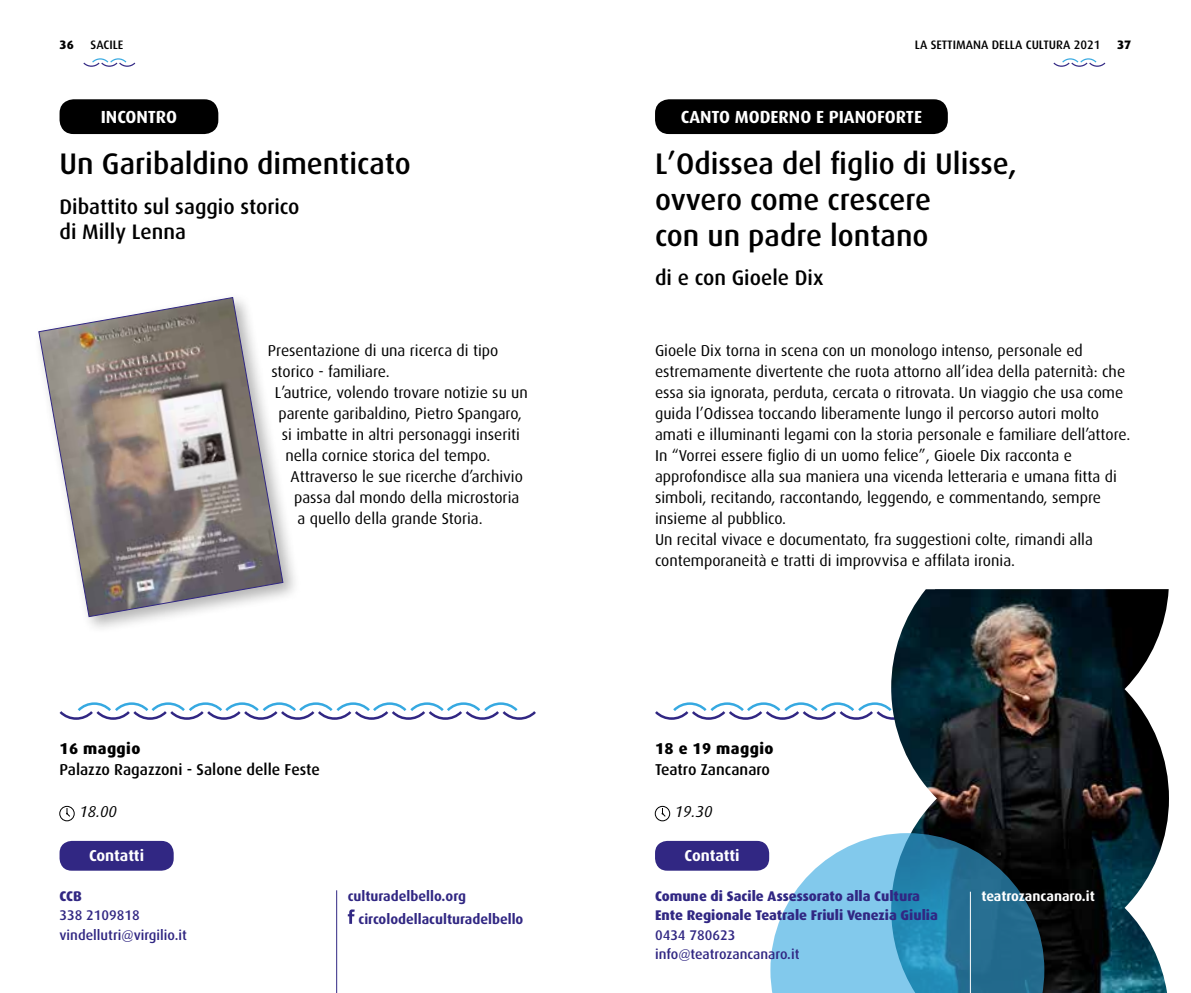
<style>
.page{position:relative;width:1191px;height:993px;background:#fff}
.page>*{position:absolute;margin:0;border:0;box-sizing:border-box;transform-origin:0 0}
.t1{font:500 29.75px/35.7px "Dax";color:#000}
.t2{font:500 21px/25.2px "Dax";color:#000}
.t3{font:700 17.5px "Dax";color:#fff}
.t4{font:15.75px/21px "Dax";color:#000}
.t5{font:500 15.75px "Dax";color:#000}
.t6{font:800 15.75px "Dax";letter-spacing:.025em;color:#000}
.t7{font:700 15.75px "Dax";letter-spacing:-.005em;color:#fff}
.t8{font:italic 15.75px "Dax";color:#000}
.t9{font:800 14px/19.2px "Dax";color:#312783}
.t10{font:500 14px/19.2px "Dax";color:#312783}
.t11{font:700 14px/22.8px "Dax";color:#312783}
.t12{font:700 14px "Dax";color:#fff}
.t13{font:500 12.25px "Dax";color:#000}
.t14{font:800 12.25px "Dax";color:#000}
</style>
<div class="page">
<svg style="left:83px;top:58px;width:52px;height:9px"></svg>
<svg style="left:1053px;top:58px;width:52px;height:9px"></svg>
<div style="left:655px;top:99px;width:292px;height:35px;background:#000;border-radius:14px"></div>
<div style="left:655px;top:805px;width:15px;height:15px;border:1px solid #000;border-radius:50%"></div>
<svg style="left:661px;top:807px;width:5px;height:9px"></svg>
<svg style="left:655px;top:702px;width:236px;height:17px"></svg>
<img style="left:891px;top:589px;width:278px;height:403px">
<svg style="left:770px;top:832px;width:274px;height:160px;background:#5998b6"></svg>
<div style="left:60px;top:805px;width:14px;height:15px;border:1px solid #000;border-radius:50%"></div>
<svg style="left:66px;top:807px;width:4px;height:9px"></svg>
<svg style="left:60px;top:702px;width:476px;height:17px"></svg>
<div style="left:60px;top:840px;width:114px;height:30px;background:#312783;border-radius:12px"></div>
<svg style="left:348px;top:909px;width:7px;height:14px"></svg>
<hr style="left:336px;top:890px;width:1px;height:102px;background:#312783">
<div style="left:60px;top:99px;width:158px;height:35px;background:#000;border-radius:14px"></div>
<div style="left:33px;top:292px;width:268px;height:342px;background:#000;opacity:.3"></div>
<svg style="left:38px;top:296px;width:246px;height:321px"></svg>
<div style="left:655px;top:840px;width:114px;height:30px;background:#312783;border-radius:12px"></div>
<hr style="left:970px;top:891px;width:1px;height:101px;background:#fff">
<p class="t14" style="left:60px;top:38px;width:16px">36</p>
<p class="t13" style="left:90px;top:38px;width:35px">SACILE</p>
<p class="t13" style="left:915px;top:38px;width:187px">LA SETTIMANA DELLA CULTURA 2021</p>
<p class="t14" style="left:1117px;top:38px;width:16px">37</p>
<p class="t3" style="left:101px;top:107px;width:78px">INCONTRO</p>
<h1 class="t1" style="left:60px;top:146px;width:353px">Un Garibaldino dimenticato</h1>
<h2 class="t2" style="left:60px;top:194px;width:241px">Dibattito sul saggio storico di Milly Lenna</h2>
<p class="t4" style="left:268px;top:340px;width:232px">Presentazione di una ricerca di tipo</p>
<p class="t4" style="left:271px;top:361px;width:120px">storico - familiare.</p>
<p class="t4" style="left:275px;top:382px;width:254px">L’autrice, volendo trovare notizie su un</p>
<p class="t4" style="left:278px;top:403px;width:245px">parente garibaldino, Pietro Spangaro,</p>
<p class="t4" style="left:282px;top:424px;width:240px">si imbatte in altri personaggi inseriti</p>
<p class="t4" style="left:285px;top:445px;width:206px">nella cornice storica del tempo.</p>
<p class="t4" style="left:291px;top:466px;width:234px">Attraverso le sue ricerche d’archivio</p>
<p class="t4" style="left:294px;top:487px;width:227px">passa dal mondo della microstoria</p>
<p class="t4" style="left:297px;top:508px;width:187px">a quello della grande Storia.</p>
<p class="t6" style="left:59px;top:739px;width:82px">16 maggio</p>
<p class="t5" style="left:59px;top:760px;width:262px">Palazzo Ragazzoni - Salone delle Feste</p>
<p class="t8" style="left:79px;top:802px;width:39px">18.00</p>
<p class="t7" style="left:89px;top:846px;width:57px">Contatti</p>
<p class="t9" style="left:60px;top:886px;width:24px">CCB</p>
<p class="t10" style="left:60px;top:905px;width:129px">338 2109818 vindellutri@virgilio.it</p>
<p class="t11" style="left:358px;top:884px;width:166px;text-indent:-11px">culturadelbello.org circolodellaculturadelbello</p>
<p class="t3" style="left:681px;top:107px;width:243px">CANTO MODERNO E PIANOFORTE</p>
<h1 class="t1" style="left:655px;top:146px;width:363px">L’Odissea del figlio di Ulisse, ovvero come crescere<br>con un padre lontano</h1>
<h2 class="t2" style="left:655px;top:265px;width:170px">di e con Gioele Dix</h2>
<p class="t4" style="left:655px;top:340px;width:477px">Gioele Dix torna in scena con un monologo intenso, personale ed estremamente divertente che ruota attorno all’idea della paternità: che essa sia ignorata, perduta, cercata o ritrovata. Un viaggio che usa come guida l’Odissea toccando liberamente lungo il percorso autori molto amati e illuminanti legami con la storia personale e familiare dell’attore.<br>In “Vorrei essere figlio di un uomo felice”, Gioele Dix racconta e approfondisce alla sua maniera una vicenda letteraria e umana fitta di simboli, recitando, raccontando, leggendo, e commentando, sempre insieme al pubblico.<br>Un recital vivace e documentato, fra suggestioni colte, rimandi alla contemporaneità e tratti di improvvisa e affilata ironia.</p>
<p class="t6" style="left:655px;top:739px;width:120px">18 e 19 maggio</p>
<p class="t5" style="left:655px;top:760px;width:117px">Teatro Zancanaro</p>
<p class="t8" style="left:675px;top:802px;width:39px">19.30</p>
<p class="t7" style="left:684px;top:846px;width:57px">Contatti</p>
<p class="t9" style="left:655px;top:886px;width:284px">Comune di Sacile Assessorato alla Cultura<br>Ente Regionale Teatrale Friuli Venezia Giulia</p>
<p class="t10" style="left:655px;top:924px;width:146px">0434 780623 info@teatrozancanaro.it</p>
<p class="t12" style="left:981px;top:888px;width:115px">teatrozancanaro.it</p>
</div>
